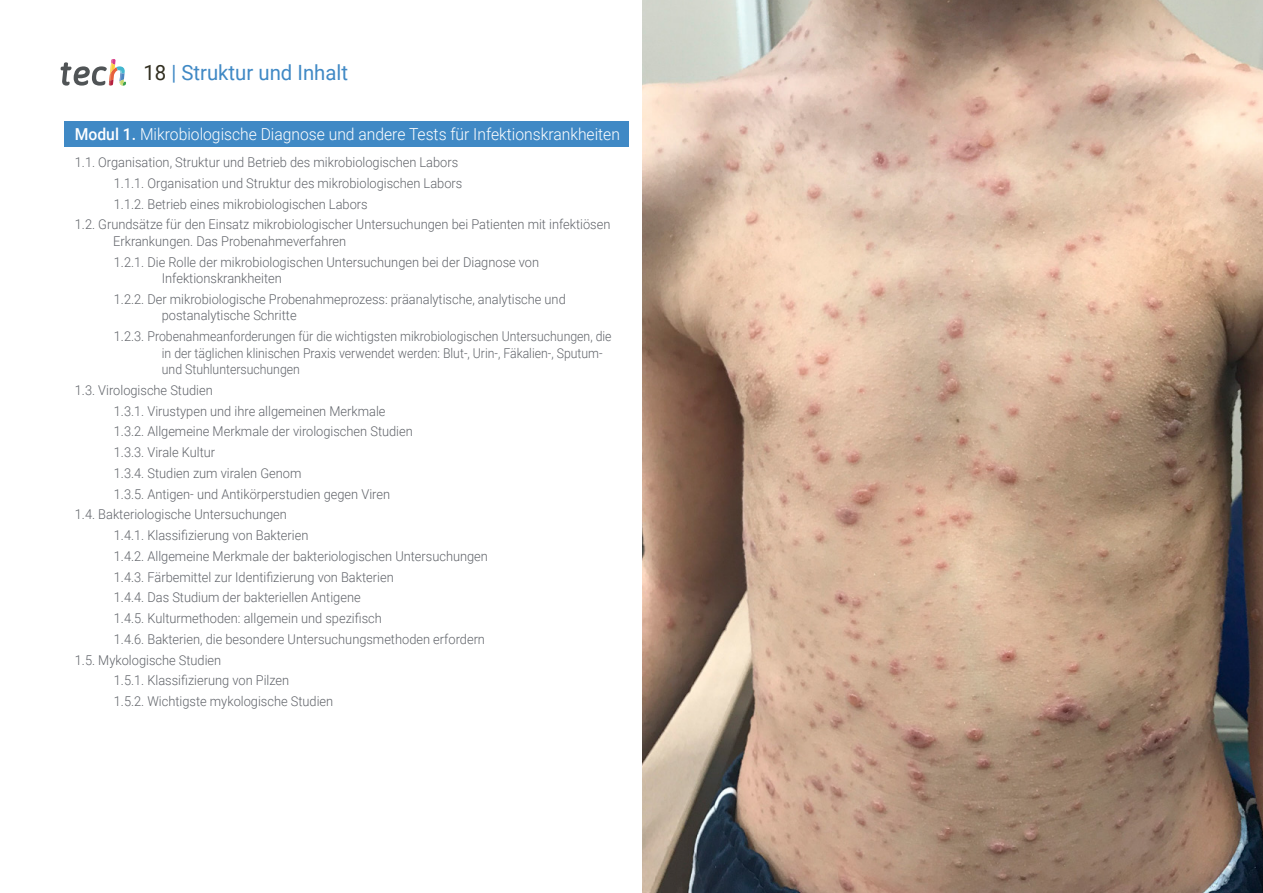
<style>
.page{position:relative;width:1263px;height:893px;background:#fff}
.page>*{position:absolute;margin:0;border:0;box-sizing:border-box;transform-origin:0 0}
.t1{font:21px "Roboto";color:#4089c5}
.t2{font:300 16.5px "Roboto";color:#fff;scale:.95 1}
.t3{font:300 13.5px/20.7px "Roboto";color:#61646a;scale:.95 1}
.t4{font:300 13.5px/16.5px "Roboto";color:#61646a;scale:.91 1}
.s1{color:#312e20}
.s2{font-weight:500}
</style>
<div class="page">
<div style="left:64px;top:121px;width:564px;height:25px;background:#4089c5"></div>
<svg style="left:61px;top:59px;width:65px;height:27px"></svg>
<img style="left:642px;top:0;width:621px;height:893px">
<h1 class="t1" style="left:144px;top:57px;width:206px"><span class="s1">18</span> | Struktur und Inhalt</h1>
<p class="t2" style="left:75px;top:123px;width:575px"><span class="s2">Modul 1.</span> Mikrobiologische Diagnose und andere Tests für Infektionskrankheiten</p>
<p class="t3" style="left:75px;top:151px;width:405px">1.1. Organisation, Struktur und Betrieb des mikrobiologischen Labors</p>
<p class="t3" style="left:114px;top:172px;width:368px">1.1.1. Organisation und Struktur des mikrobiologischen Labors</p>
<p class="t3" style="left:114px;top:193px;width:269px">1.1.2. Betrieb eines mikrobiologischen Labors</p>
<p class="t3" style="left:75px;top:214px;width:565px">1.2. Grundsätze für den Einsatz mikrobiologischer Untersuchungen bei Patienten mit infektiösen</p>
<p class="t3" style="left:113px;top:230px;width:450px">Erkrankungen. Das Probenahmeverfahren<br>1.2.1. Die Rolle der mikrobiologischen Untersuchungen bei der Diagnose von</p>
<p class="t3" style="left:114px;top:267px;width:477px;text-indent:48px">Infektionskrankheiten<br>1.2.2. Der mikrobiologische Probenahmeprozess: präanalytische, analytische und</p>
<p class="t3" style="left:114px;top:305px;width:525px;text-indent:48px">postanalytische Schritte<br>1.2.3. Probenahmeanforderungen für die wichtigsten mikrobiologischen Untersuchungen, die</p>
<p class="t4" style="left:162px;top:344px;width:486px">in der täglichen klinischen Praxis verwendet werden: Blut-, Urin-, Fäkalien-, Sputum&shy;und Stuhluntersuchungen</p>
<p class="t3" style="left:75px;top:379px;width:147px">1.3. Virologische Studien</p>
<p class="t3" style="left:114px;top:400px;width:287px">1.3.1. Virustypen und ihre allgemeinen Merkmale</p>
<p class="t3" style="left:114px;top:421px;width:316px">1.3.2. Allgemeine Merkmale der virologischen Studien</p>
<p class="t3" style="left:114px;top:441px;width:108px">1.3.3. Virale Kultur</p>
<p class="t3" style="left:114px;top:462px;width:199px">1.3.4. Studien zum viralen Genom</p>
<p class="t3" style="left:114px;top:483px;width:292px">1.3.5. Antigen- und Antikörperstudien gegen Viren</p>
<p class="t3" style="left:75px;top:504px;width:225px">1.4. Bakteriologische Untersuchungen</p>
<p class="t3" style="left:114px;top:524px;width:206px">1.4.1. Klassifizierung von Bakterien</p>
<p class="t3" style="left:114px;top:545px;width:395px">1.4.2. Allgemeine Merkmale der bakteriologischen Untersuchungen</p>
<p class="t3" style="left:114px;top:566px;width:296px">1.4.3. Färbemittel zur Identifizierung von Bakterien</p>
<p class="t3" style="left:114px;top:587px;width:261px">1.4.4. Das Studium der bakteriellen Antigene</p>
<p class="t3" style="left:114px;top:607px;width:284px">1.4.5. Kulturmethoden: allgemein und spezifisch</p>
<p class="t3" style="left:114px;top:628px;width:392px">1.4.6. Bakterien, die besondere Untersuchungsmethoden erfordern</p>
<p class="t3" style="left:75px;top:649px;width:156px">1.5. Mykologische Studien</p>
<p class="t3" style="left:114px;top:670px;width:186px">1.5.1. Klassifizierung von Pilzen</p>
<p class="t3" style="left:114px;top:690px;width:232px">1.5.2. Wichtigste mykologische Studien</p>
</div>
